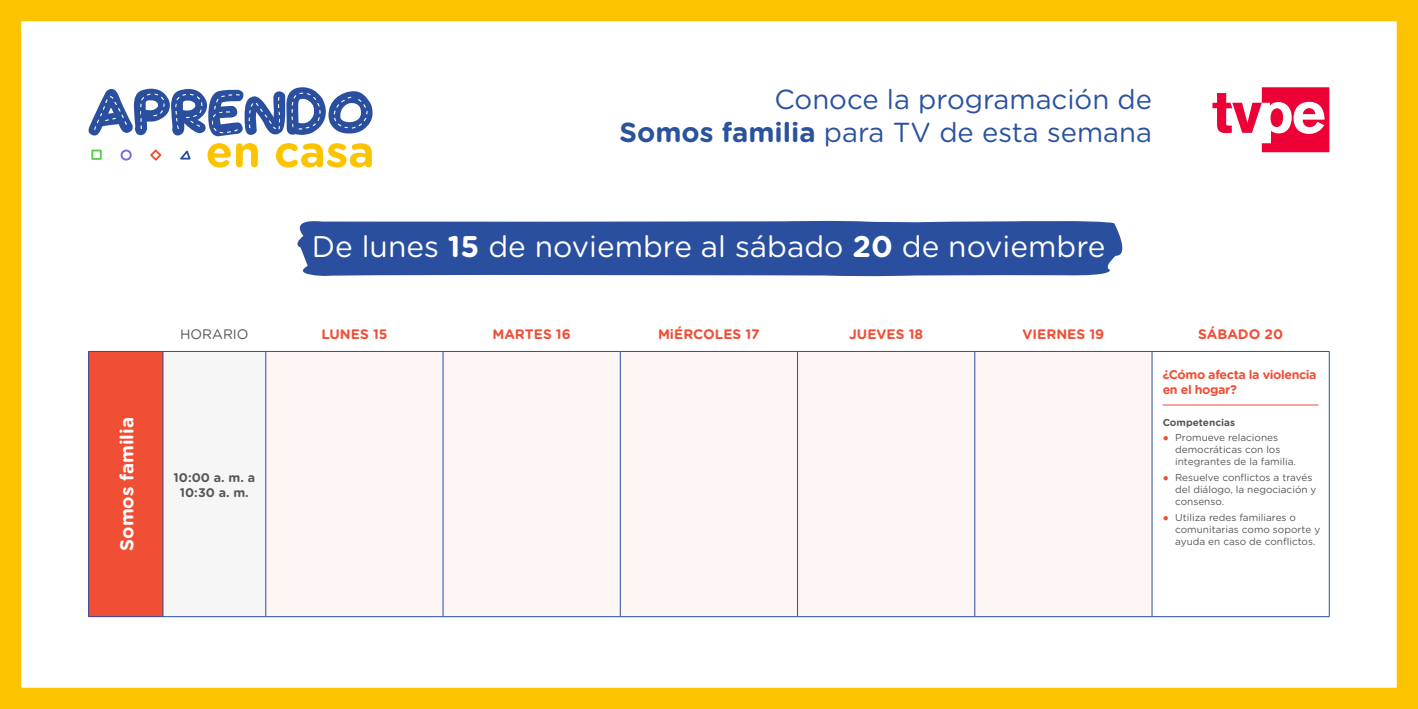
<style>
.page{position:relative;width:1418px;height:709px;background:#fff}
.page>*{position:absolute;margin:0;border:0;box-sizing:border-box;transform-origin:0 0}
.t1{font:29.88px "Gotham Rounded";color:#fff}
.t2{font:27.5px/33px "Gotham Rounded";color:#2b529e;text-align:right}
.t3{font:700 18.75px "Gotham Rounded";color:#fff}
.t4{font:700 13.75px "Gotham Rounded";color:#f04f36}
.t5{font:13.75px "Gotham Rounded";color:#575756}
.t6{font:700 12.5px/15px "Gotham Rounded";letter-spacing:-.03em;color:#f04f36}
.t7{font:700 12.5px/15px "Gotham Rounded";color:#575756;text-align:center}
.t8{font:10px/12px "Gotham Rounded";color:#575756}
.t9{font:700 10px "Gotham Rounded";color:#575756}
.s1{font-weight:700}
.s2{font-family:"Calibri";font-weight:700;color:#f04f36}
</style>
<div class="page">
<div style="left:0;top:0;width:1417px;height:709px;border:21px solid #fcc400"></div>
<svg style="left:89px;top:87px;width:283px;height:49px"></svg>
<svg style="left:207px;top:143px;width:51px;height:25px"></svg>
<svg style="left:276px;top:143px;width:96px;height:25px"></svg>
<svg style="left:150px;top:149px;width:11px;height:12px"></svg>
<svg style="left:180px;top:150px;width:11px;height:9px"></svg>
<svg style="left:121px;top:150px;width:11px;height:10px"></svg>
<svg style="left:91px;top:150px;width:11px;height:10px"></svg>
<svg style="left:1212px;top:87px;width:117px;height:65px"></svg>
<div style="left:89px;top:351px;width:74px;height:265px;background:#f04f36"></div>
<div style="left:163px;top:351px;width:103px;height:265px;background:#f6f6f6"></div>
<div style="left:266px;top:352px;width:710px;height:264px;background:#fef6f5"></div>
<hr style="left:89px;top:351px;width:74px;height:1px;background:#294f9e">
<hr style="left:88px;top:351px;width:1px;height:265px;background:#294f9e">
<hr style="left:163px;top:351px;width:103px;height:1px;background:#294f9e">
<hr style="left:163px;top:351px;width:1px;height:265px;background:#294f9e">
<hr style="left:266px;top:351px;width:177px;height:1px;background:#294f9e">
<hr style="left:265px;top:351px;width:1px;height:265px;background:#294f9e">
<hr style="left:443px;top:351px;width:177px;height:1px;background:#294f9e">
<hr style="left:443px;top:351px;width:1px;height:265px;background:#294f9e">
<hr style="left:620px;top:351px;width:177px;height:1px;background:#294f9e">
<hr style="left:620px;top:351px;width:1px;height:265px;background:#294f9e">
<hr style="left:797px;top:351px;width:177px;height:1px;background:#294f9e">
<hr style="left:797px;top:351px;width:1px;height:265px;background:#294f9e">
<hr style="left:974px;top:351px;width:177px;height:1px;background:#294f9e">
<hr style="left:974px;top:351px;width:1px;height:265px;background:#294f9e">
<hr style="left:1151px;top:351px;width:178px;height:1px;background:#294f9e">
<hr style="left:1151px;top:351px;width:1px;height:265px;background:#294f9e">
<hr style="left:1328px;top:351px;width:1px;height:265px;background:#294f9e">
<hr style="left:89px;top:616px;width:74px;height:1px;background:#294f9e">
<hr style="left:163px;top:616px;width:103px;height:1px;background:#294f9e">
<hr style="left:266px;top:616px;width:177px;height:1px;background:#294f9e">
<hr style="left:443px;top:616px;width:177px;height:1px;background:#294f9e">
<hr style="left:620px;top:616px;width:177px;height:1px;background:#294f9e">
<hr style="left:797px;top:616px;width:177px;height:1px;background:#294f9e">
<hr style="left:974px;top:616px;width:177px;height:1px;background:#294f9e">
<hr style="left:1151px;top:616px;width:178px;height:1px;background:#294f9e">
<hr style="left:1162px;top:405px;width:156px;height:1px;background:#f04f36">
<svg style="left:297px;top:220px;width:826px;height:57px;background:#385ba4"></svg>
<h3 class="t3" style="left:113px;top:551px;width:135px;rotate:-90deg">Somos familia</h3>
<h2 class="t2" style="left:619px;top:82px;width:534px">Conoce la programación de<br><span class="s1">Somos familia</span> para TV de esta semana</h2>
<h1 class="t1" style="left:312px;top:226px;width:795px">De lunes <span class="s1">15</span> de noviembre al sábado <span class="s1">20</span> de noviembre</h1>
<h3 class="t5" style="left:180px;top:325px;width:70px">HORARIO</h3>
<h3 class="t4" style="left:321px;top:324px;width:68px">LUNES 15</h3>
<h3 class="t4" style="left:492px;top:324px;width:80px">MARTES 16</h3>
<h3 class="t4" style="left:658px;top:324px;width:103px">MiÉRCOLES 17</h3>
<h3 class="t4" style="left:849px;top:324px;width:75px">JUEVES 18</h3>
<h3 class="t4" style="left:1022px;top:324px;width:83px">VIERNES 19</h3>
<h3 class="t4" style="left:1198px;top:324px;width:86px">SÁBADO 20</h3>
<p class="t7" style="left:174px;top:469px;width:83px">10:00 a. m. a<br>10:30 a. m.</p>
<p class="t6" style="left:1162px;top:367px;width:155px">¿Cómo afecta la violencia en el hogar?</p>
<p class="t9" style="left:1162px;top:415px;width:74px">Competencias</p>
<p class="t8" style="left:1175px;top:431px;width:122px;text-indent:-12px"><span class="s2">●</span> Promueve relaciones democráticas con los integrantes de la familia.</p>
<p class="t8" style="left:1175px;top:471px;width:143px;text-indent:-12px"><span class="s2">●</span> Resuelve conflictos a través del diálogo, la negociación y consenso.</p>
<p class="t8" style="left:1175px;top:511px;width:147px;text-indent:-12px"><span class="s2">●</span> Utiliza redes familiares o comunitarias como soporte y ayuda en caso de conflictos.</p>
</div>
